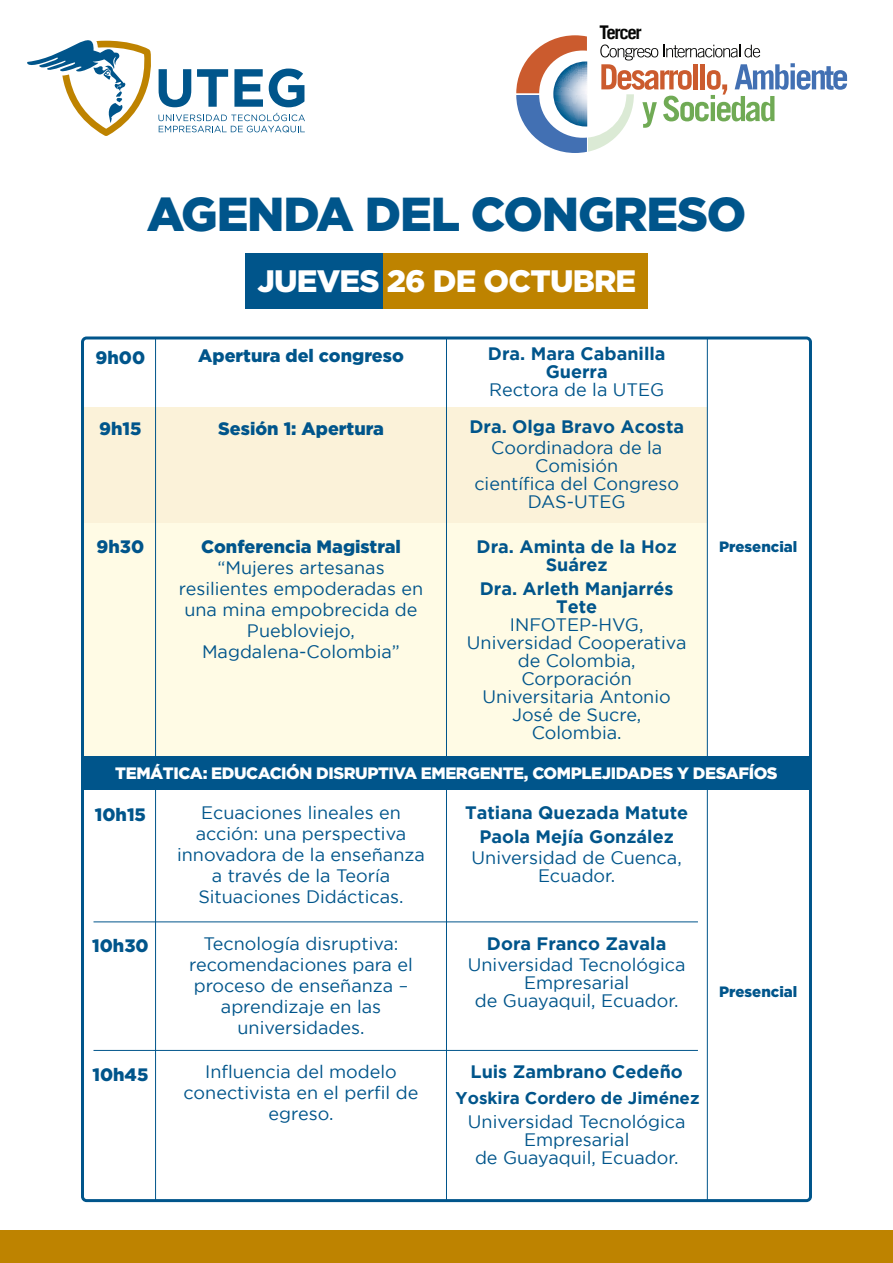
<style>
.page{position:relative;width:893px;height:1263px;background:#fff}
.page>*{position:absolute;margin:0;border:0;box-sizing:border-box;transform-origin:0 0}
.t1{font:900 47.55px "Gotham";letter-spacing:-.025em;color:#00558b}
.t2{font:900 31.05px "Gotham";letter-spacing:-.025em;color:#fff}
.t3{font:700 18.9px "Trade Gothic LT";letter-spacing:-.075em;color:#050605}
.t4{font:18px/21px "Gotham";color:#00558b;text-align:center}
.t5{font:700 18px/18px "Gotham";color:#00558b;text-align:center}
.t6{font:900 18px "Gotham";color:#00558b}
.t7{font:700 16.95px "Gotham";color:#00558b}
.t8{font:900 16.5px "Gotham";letter-spacing:-.025em;color:#fff}
.t9{font:900 15px "Gotham";color:#00558b}
</style>
<div class="page">
<svg style="left:159px;top:69px;width:32px;height:38px"></svg>
<svg style="left:197px;top:69px;width:31px;height:38px"></svg>
<svg style="left:234px;top:69px;width:29px;height:38px"></svg>
<svg style="left:269px;top:69px;width:35px;height:38px"></svg>
<svg style="left:158px;top:113px;width:147px;height:19px"></svg>
<svg style="left:27px;top:40px;width:124px;height:96px"></svg>
<svg style="left:516px;top:35px;width:331px;height:118px"></svg>
<div style="left:0;top:1230px;width:893px;height:33px;background:#be8300"></div>
<div style="left:245px;top:254px;width:403px;height:55px;background:#00558b"></div>
<div style="left:383px;top:254px;width:265px;height:55px;background:#be8300"></div>
<div style="left:82px;top:517px;width:625px;height:239px;background:#fffbe5"></div>
<div style="left:82px;top:407px;width:625px;height:116px;background:#fbf2d9"></div>
<hr style="left:707px;top:338px;width:1px;height:862px;background:#00558b">
<hr style="left:446px;top:338px;width:1px;height:862px;background:#00558b">
<hr style="left:155px;top:338px;width:1px;height:862px;background:#00558b">
<div style="left:82px;top:756px;width:728px;height:34px;background:#00558b"></div>
<hr style="left:94px;top:921px;width:604px;height:1px;background:#00558b">
<hr style="left:94px;top:1050px;width:604px;height:1px;background:#00558b">
<p class="t3" style="left:599px;top:21px;width:44px">Tercer</p>
<h1 class="t1" style="left:147px;top:186px;width:601px">AGENDA DEL CONGRESO</h1>
<h2 class="t2" style="left:257px;top:263px;width:380px">JUEVES 26 DE OCTUBRE</h2>
<p class="t6" style="left:96px;top:347px;width:51px">9h00</p>
<p class="t6" style="left:198px;top:345px;width:207px">Apertura del congreso</p>
<p class="t5" style="left:488px;top:344px;width:179px">Dra. Mara Cabanilla<br>Guerra</p>
<p class="t4" style="left:489px;top:379px;width:177px">Rectora de la UTEG</p>
<p class="t6" style="left:99px;top:418px;width:44px">9h15</p>
<p class="t6" style="left:218px;top:418px;width:167px">Sesión 1: Apertura</p>
<p class="t5" style="left:469px;top:417px;width:216px">Dra. Olga Bravo Acosta</p>
<p class="t4" style="left:474px;top:438px;width:206px;line-height:18px">Coordinadora de la<br>Comisión<br>científica del Congreso<br>DAS-UTEG</p>
<p class="t6" style="left:97px;top:537px;width:49px">9h30</p>
<p class="t6" style="left:201px;top:536px;width:201px">Conferencia Magistral</p>
<p class="t4" style="left:179px;top:557px;width:246px">“Mujeres artesanas resilientes empoderadas en una mina empobrecida de<br>Puebloviejo,<br>Magdalena-Colombia”</p>
<p class="t5" style="left:477px;top:537px;width:202px">Dra. Aminta de la Hoz<br>Suárez</p>
<p class="t5" style="left:480px;top:579px;width:195px">Dra. Arleth Manjarrés<br>Tete</p>
<p class="t4" style="left:467px;top:615px;width:221px;line-height:18px">INFOTEP-HVG,<br>Universidad Cooperativa de Colombia,<br>Corporación<br>Universitaria Antonio<br>José de Sucre,<br>Colombia.</p>
<p class="t9" style="left:719px;top:538px;width:80px">Presencial</p>
<p class="t8" style="left:115px;top:763px;width:664px">TEMÁTICA: EDUCACIÓN DISRUPTIVA EMERGENTE, COMPLEJIDADES Y DESAFÍOS</p>
<p class="t4" style="left:177px;top:801px;width:249px">Ecuaciones lineales en acción: una perspectiva innovadora de la enseñanza a través de la Teoría<br>Situaciones Didácticas.</p>
<p class="t5" style="left:465px;top:800px;width:225px;line-height:24px">Tatiana Quezada Matute<br>Paola Mejía González</p>
<p class="t4" style="left:472px;top:848px;width:212px;line-height:18px">Universidad de Cuenca,<br>Ecuador.</p>
<p class="t6" style="left:95px;top:804px;width:53px">10h15</p>
<p class="t6" style="left:92px;top:935px;width:58px">10h30</p>
<p class="t6" style="left:92px;top:1064px;width:57px">10h45</p>
<p class="t4" style="left:189px;top:933px;width:225px">Tecnología disruptiva: recomendaciones para el proceso de enseñanza – aprendizaje en las universidades.</p>
<p class="t4" style="left:184px;top:1061px;width:236px">Influencia del modelo conectivista en el perfil de egreso.</p>
<p class="t5" style="left:487px;top:934px;width:181px">Dora Franco Zavala</p>
<p class="t4" style="left:468px;top:955px;width:219px;line-height:18px">Universidad Tecnológica<br>Empresarial<br>de Guayaquil, Ecuador.</p>
<p class="t9" style="left:719px;top:983px;width:80px">Presencial</p>
<p class="t5" style="left:470px;top:1062px;width:214px">Luis Zambrano Cedeño</p>
<p class="t7" style="left:456px;top:1088px;width:245px">Yoskira Cordero de Jiménez</p>
<p class="t4" style="left:468px;top:1112px;width:219px;line-height:18px">Universidad Tecnológica<br>Empresarial<br>de Guayaquil, Ecuador.</p>
</div>
